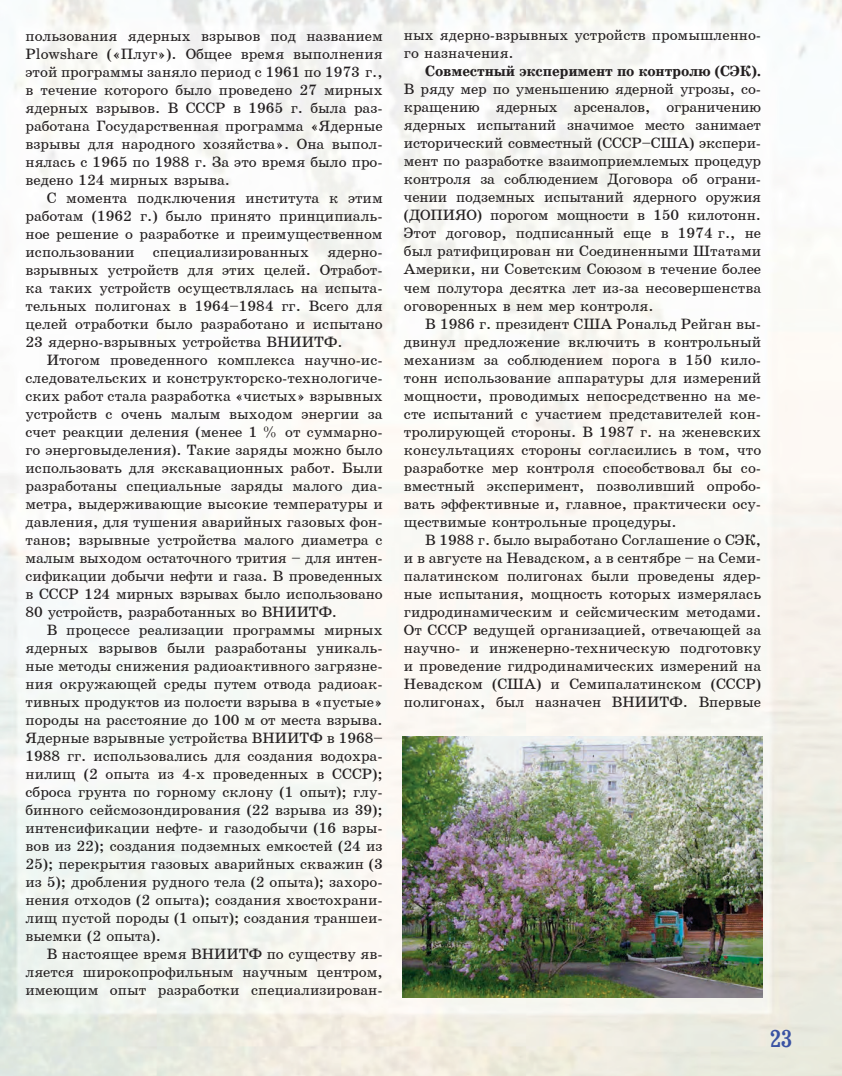
<style>
.page{position:relative;width:842px;height:1076px;background:#fff}
.page>*{position:absolute;margin:0;border:0;box-sizing:border-box;transform-origin:0 0}
.t1{font:24px "Bruskovaya Plain";color:#3a53a3}
.t2{font:15px/18px "School";color:#231f20;text-align:justify}
.t3{font:700 15px "School";letter-spacing:-.01em;color:#231f20}
</style>
<div class="page">
<img style="left:0;top:0;width:842px;height:1076px">
<img style="left:403px;top:736px;width:360px;height:261px">
<p class="t2" style="left:26px;top:27px;width:359px">пользования ядерных взрывов под названием Plowshare («Плуг»). Общее время выполнения этой программы заняло период с 1961 по 1973 г., в течение которого было проведено 27 мирных ядерных взрывов. В СССР в 1965 г. была раз&shy;работана государственная программа «Ядерные взрывы для народного хозяйства». Она выпол&shy;нялась с 1965 по 1988 г. За это время было про&shy;ведено 124 мирных взрыва.</p>
<p class="t2" style="left:26px;top:189px;width:359px;text-indent:21px">С момента подключения института к этим работам (1962 г.) было принято принципиаль&shy;ное решение о разработке и преимущественном использовании специализированных ядерно&shy;взрывных устройств для этих целей. Отработ&shy;ка таких устройств осуществлялась на испыта&shy;тельных полигонах в 1964–1984 гг. Всего для целей отработки было разработано и испытано 23 ядерно-взрывных устройства ВНИИТФ.</p>
<p class="t2" style="left:26px;top:351px;width:359px;text-indent:21px">Итогом проведенного комплекса научно-ис&shy;следовательских и конструкторско-технологиче&shy;ских работ стала разработка «чистых» взрывных устройств с очень малым выходом энергии за счет реакции деления (менее 1 % от суммарно&shy;го энерговыделения). Такие заряды можно было использовать для экскавационных работ. Были разработаны специальные заряды малого диа&shy;метра, выдерживающие высокие температуры и давления, для тушения аварийных газовых фон&shy;танов; взрывные устройства малого диаметра с малым выходом остаточного трития – для интен&shy;сификации добычи нефти и газа. В проведенных в СССР 124 мирных взрывах было использовано 80 устройств, разработанных во ВНИИТФ.</p>
<p class="t2" style="left:26px;top:621px;width:359px;text-indent:21px">В процессе реализации программы мирных ядерных взрывов были разработаны уникаль&shy;ные методы снижения радиоактивного загрязне&shy;ния окружающей среды путем отвода радиоак&shy;тивных продуктов из полости взрыва в «пустые» породы на расстояние до 100 м от места взрыва.<br>Ядерные взрывные устройства ВНИИТФ в 1968– 1988 гг. использовались для создания водохра&shy;нилищ (2 опыта из 4-х проведенных в СССР); сброса грунта по горному склону (1 опыт); глу&shy;бинного сейсмозондирования (22 взрыва из 39); интенсификации нефте- и газодобычи (16 взры&shy;вов из 22); создания подземных емкостей (24 из 25); перекрытия газовых аварийных скважин (3 из 5); дробления рудного тела (2 опыта); захоро&shy;нения отходов (2 опыта); создания хвостохрани&shy;лищ пустой породы (1 опыт); создания траншеи&shy;выемки (2 опыта).</p>
<p class="t2" style="left:26px;top:945px;width:359px;text-indent:21px">В настоящее время ВНИИТФ по существу яв&shy;ляется широкопрофильным научным центром, имеющим опыт разработки специализирован-</p>
<p class="t2" style="left:404px;top:26px;width:359px">ных ядерно-взрывных устройств промышленно&shy;го назначения.</p>
<p class="t3" style="left:425px;top:63px;width:337px">Совместный эксперимент по контролю (СЭК).</p>
<p class="t2" style="left:404px;top:80px;width:359px">В ряду мер по уменьшению ядерной угрозы, со&shy;кращению ядерных арсеналов, ограничению ядерных испытаний значимое место занимает исторический совместный (СССР–США) экспери&shy;мент по разработке взаимоприемлемых процедур контроля за соблюдением Договора об ограни&shy;чении подземных испытаний ядерного оружия (ДОПИЯО) порогом мощности в 150 килотонн.<br>Этот договор, подписанный еще в 1974 г., не был ратифицирован ни Соединенными Штатами Америки, ни Советским Союзом в течение более чем полутора десятка лет из-за несовершенства оговоренных в нем мер контроля.</p>
<p class="t2" style="left:404px;top:314px;width:359px;text-indent:21px">В 1986 г. президент США Рональд Рейган вы&shy;двинул предложение включить в контрольный механизм за соблюдением порога в 150 кило&shy;тонн использование аппаратуры для измерений мощности, проводимых непосредственно на ме&shy;сте испытаний с участием представителей кон&shy;тролирующей стороны. В 1987 г. на женевских консультациях стороны согласились в том, что разработке мер контроля способствовал бы со&shy;вместный эксперимент, позволивший опробо&shy;вать эффективные и, главное, практически осу&shy;ществимые контрольные процедуры.</p>
<p class="t2" style="left:404px;top:530px;width:359px;text-indent:21px">В 1988 г. было выработано Соглашение о СЭК, и в августе на Невадском, а в сентябре – на Семи&shy;палатинском полигонах были проведены ядер&shy;ные испытания, мощность которых измерялась гидродинамическим и сейсмическим методами.<br>От СССР ведущей организацией, отвечающей за научно- и инженерно-техническую подготовку и проведение гидродинамических измерений на Невадском (США) и Семипалатинском (СССР) полигонах, был назначен ВНИИТФ. Впервые</p>
<h1 class="t1" style="left:770px;top:1026px;width:24px">23</h1>
</div>
